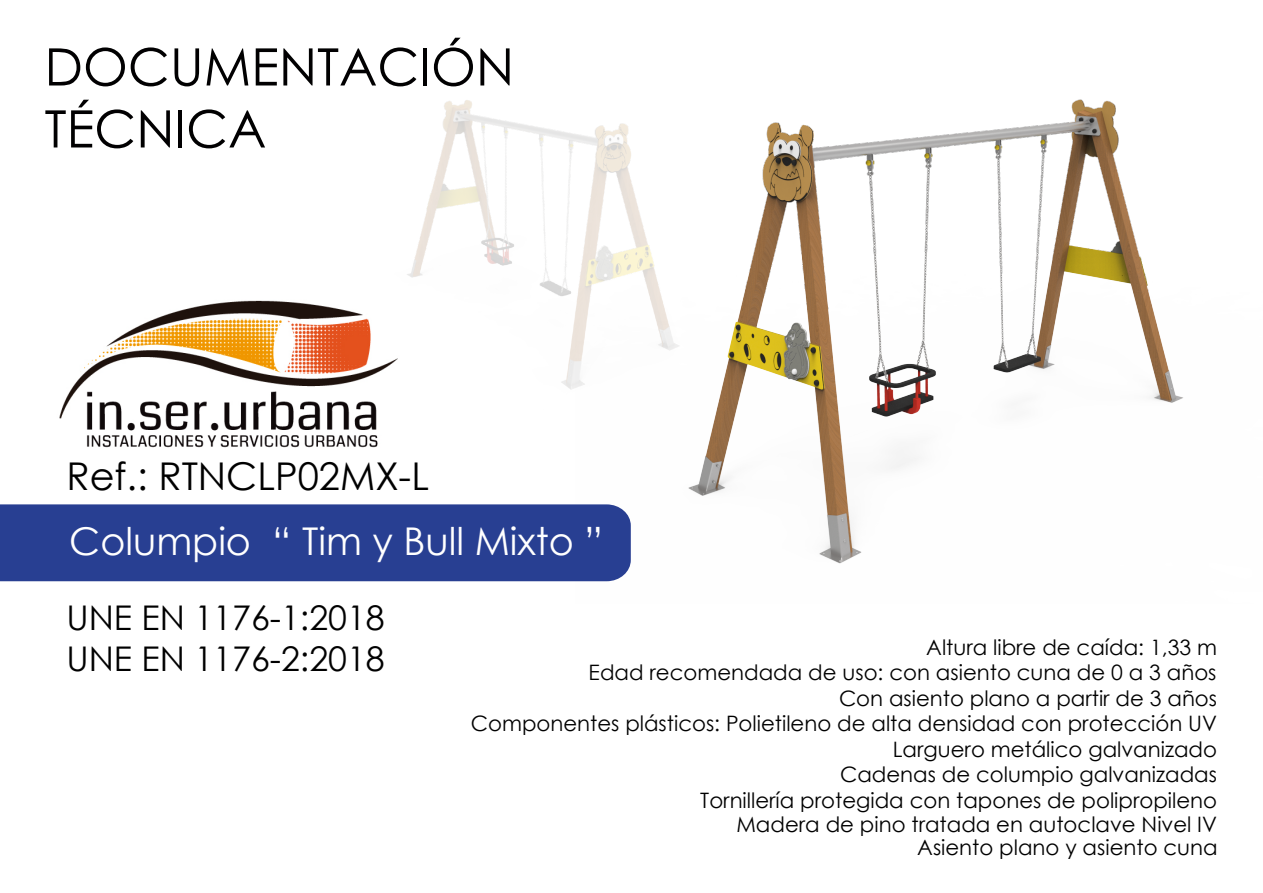
<style>
.page{position:relative;width:1263px;height:893px;background:#fff}
.page>*{position:absolute;margin:0;border:0;box-sizing:border-box;transform-origin:0 0}
.t1{font:51.6px/61.9px "Century Gothic";color:#010001}
.t2{font:38.25px "Century Gothic";color:#fff}
.t3{font:38.25px "Century Gothic";color:#000}
.t4{font:34.05px/40.8px "Century Gothic";color:#000}
.t5{font:21.3px/25.5px "Century Gothic";color:#000;text-align:right}
</style>
<div class="page">
<img style="left:59px;top:300px;width:319px;height:148px">
<img style="left:575px;top:99px;width:608px;height:483px">
<img style="left:329px;top:99px;width:446px;height:310px">
<div style="left:0;top:504px;width:631px;height:77px;background:#283f92"></div>
<h1 class="t1" style="left:45px;top:35px;width:471px">DOCUMENTACIÓN<br>TÉCNICA</h1>
<h2 class="t3" style="left:67px;top:449px;width:364px">Ref.: RTNCLP02MX-L</h2>
<h2 class="t2" style="left:69px;top:515px;width:535px">Columpio “ Tim y Bull Mixto ”</h2>
<h3 class="t4" style="left:67px;top:597px;width:320px">UNE EN 1176-1:2018<br>UNE EN 1176-2:2018</h3>
<p class="t5" style="left:926px;top:634px;width:292px">Altura libre de caída: 1,33 m</p>
<p class="t5" style="left:589px;top:660px;width:629px">Edad recomendada de uso: con asiento cuna de 0 a 3 años</p>
<p class="t5" style="left:839px;top:685px;width:380px">Con asiento plano a partir de 3 años</p>
<p class="t5" style="left:471px;top:710px;width:748px">Componentes plásticos: Polietileno de alta densidad con protección UV<br>Larguero metálico galvanizado<br>Cadenas de columpio galvanizadas</p>
<p class="t5" style="left:736px;top:812px;width:483px;line-height:23.2px">Madera de pino tratada en autoclave Nivel IV<br>Asiento plano y asiento cuna</p>
<p class="t5" style="left:700px;top:787px;width:518px">Tornillería protegida con tapones de polipropileno</p>
</div>
